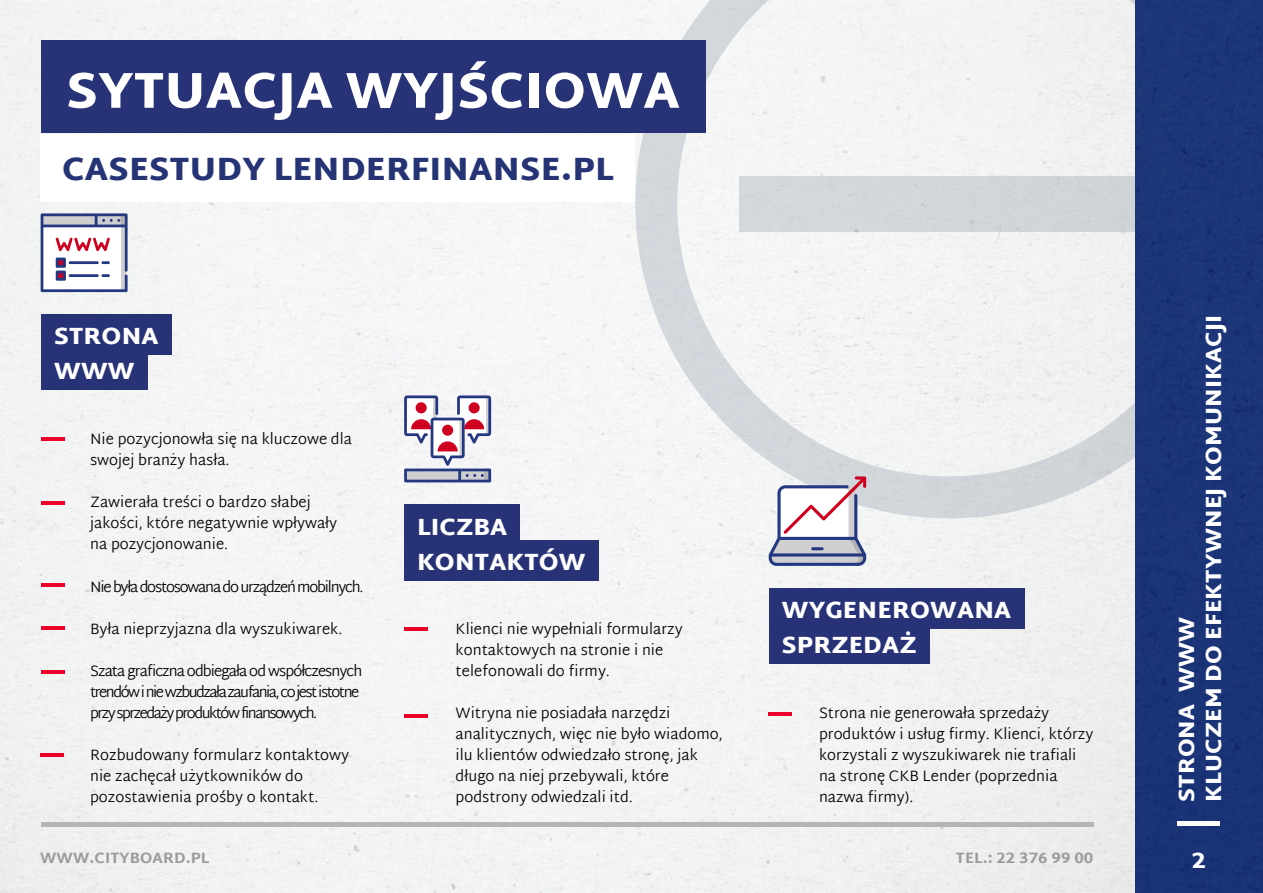
<style>
.page{position:relative;width:1263px;height:893px;background:#fff}
.page>*{position:absolute;margin:0;border:0;box-sizing:border-box;transform-origin:0 0}
.martel_black_24{font:900 51px "Martel Sans";letter-spacing:.01em;color:#fff}
.martel_black_24-2{font:900 33px "Martel Sans";letter-spacing:.01em;color:#263475}
.martel_black_24-3{font:900 24px "Martel Sans";letter-spacing:.01em;color:#fff}
.BEZ_PRZENOSZENIA_WYR{font:900 22.5px "Martel Sans";letter-spacing:.01em;color:#fff}
.t1{font:300 15px/21px "Martel Sans";color:#000}
.t2{font:300 15px/21px "Martel Sans";letter-spacing:-.1em;color:#000}
.t3{font:300 15px "Martel Sans";letter-spacing:-.08em;color:#000}
.Podstawowy_akapit{font:800 15px "Martel Sans";letter-spacing:.01em;color:#9c9a9b}
.Podstawowy_akapit-2{font:800 15px "Martel Sans";color:#9d9a9c}
</style>
<div class="page">
<div style="left:0;top:0;width:1135px;height:893px;background:#f3f4f4"></div>
<hr style="left:41px;top:823px;width:1052px;height:4px;background:#b6b4b5">
<svg style="left:635px;top:0;width:500px;height:518px"></svg>
<div style="left:41px;top:41px;width:664px;height:92px;background:#283377"></div>
<div style="left:41px;top:314px;width:130px;height:41px;background:#283377"></div>
<hr style="left:41px;top:438px;width:24px;height:3px;background:#ec0029">
<hr style="left:41px;top:501px;width:24px;height:3px;background:#ec0029">
<hr style="left:41px;top:584px;width:24px;height:3px;background:#ec0029">
<hr style="left:41px;top:671px;width:24px;height:3px;background:#ec0029">
<div style="left:41px;top:350px;width:107px;height:40px;background:#283377"></div>
<hr style="left:404px;top:627px;width:24px;height:3px;background:#ec0029">
<hr style="left:404px;top:714px;width:24px;height:3px;background:#ec0029">
<hr style="left:769px;top:712px;width:23px;height:3px;background:#ec0029">
<div style="left:404px;top:505px;width:116px;height:40px;background:#283377"></div>
<div style="left:404px;top:540px;width:195px;height:40px;background:#283377"></div>
<div style="left:769px;top:588px;width:255px;height:41px;background:#283377"></div>
<div style="left:769px;top:623px;width:160px;height:41px;background:#283377"></div>
<svg style="left:41px;top:213px;width:87px;height:79px"></svg>
<hr style="left:69px;top:274px;width:30px;height:3px;background:#243882">
<svg style="left:404px;top:395px;width:87px;height:87px"></svg>
<svg style="left:769px;top:476px;width:97px;height:90px"></svg>
<hr style="left:41px;top:753px;width:23px;height:3px;background:#ec0029">
<div style="left:1135px;top:0;width:128px;height:893px;background:#1b3477"></div>
<hr style="left:1178px;top:822px;width:42px;height:4px;background:#fff">
<div style="left:41px;top:134px;width:594px;height:68px;background:#fff"></div>
<hr style="left:41px;top:627px;width:24px;height:3px;background:#ec0029">
<p class="martel_black_24" style="left:66px;top:60px;width:615px">SYTUACJA WYJŚCIOWA</p>
<p class="martel_black_24-2" style="left:62px;top:150px;width:553px">CASESTUDY LENDERFINANSE.PL</p>
<p class="martel_black_24-3" style="left:54px;top:322px;width:106px">STRONA</p>
<p class="martel_black_24-3" style="left:54px;top:357px;width:82px">WWW</p>
<p class="t1" style="left:90px;top:429px;width:263px">Nie pozycjonowła się na kluczowe dla swojej branży hasła.</p>
<p class="t1" style="left:90px;top:493px;width:249px">Zawierała treści o bardzo słabej jakości, które negatywnie wpływały na pozycjonowanie.</p>
<p class="t3" style="left:90px;top:576px;width:275px">Nie była dostosowana do urządzeń mobilnych.</p>
<p class="t1" style="left:90px;top:619px;width:254px">Była nieprzyjazna dla wyszukiwarek.</p>
<p class="t2" style="left:90px;top:661px;width:274px">Szata graficzna odbiegała od współczesnych trendów inie wzbudzała zaufania,co jest istotne przy sprzedaży produktów finansowych.</p>
<p class="t1" style="left:90px;top:746px;width:260px">Rozbudowany formularz kontaktowy nie zachęcał użytkowników do pozostawienia prośby o kontakt.</p>
<p class="martel_black_24-3" style="left:417px;top:512px;width:92px">LICZBA</p>
<p class="martel_black_24-3" style="left:417px;top:547px;width:170px">KONTAKTÓW</p>
<p class="martel_black_24-3" style="left:782px;top:596px;width:231px">WYGENEROWANA</p>
<p class="martel_black_24-3" style="left:782px;top:631px;width:136px">SPRZEDAŻ</p>
<p class="t1" style="left:456px;top:619px;width:229px">Klienci nie wypełniali formularzy kontaktowych na stronie i nie telefonowali do firmy.</p>
<p class="t1" style="left:456px;top:704px;width:269px">Witryna nie posiadała narzędzi analitycznych, więc nie było wiadomo, ilu klientów odwiedzało stronę, jak długo na niej przebywali, które podstrony odwiedzali itd.</p>
<p class="t1" style="left:819px;top:704px;width:276px">Strona nie generowała sprzedaży produktów i usług firmy. Klienci, którzy korzystali z wyszukiwarek nie trafiali na stronę CKB Lender (poprzednia nazwa firmy).</p>
<p class="BEZ_PRZENOSZENIA_WYR" style="left:1173px;top:802px;width:186px;rotate:-90deg">STRONA WWW</p>
<p class="BEZ_PRZENOSZENIA_WYR" style="left:1200px;top:802px;width:488px;rotate:-90deg">KLUCZEM DO EFEKTYWNEJ KOMUNIKACJI</p>
<p class="Podstawowy_akapit" style="left:40px;top:849px;width:171px">WWW.CITYBOARD.PL</p>
<p class="Podstawowy_akapit-2" style="left:956px;top:849px;width:139px">TEL.: 22 376 99 00</p>
<p class="BEZ_PRZENOSZENIA_WYR" style="left:1191px;top:847px;width:16px">2</p>
</div>
